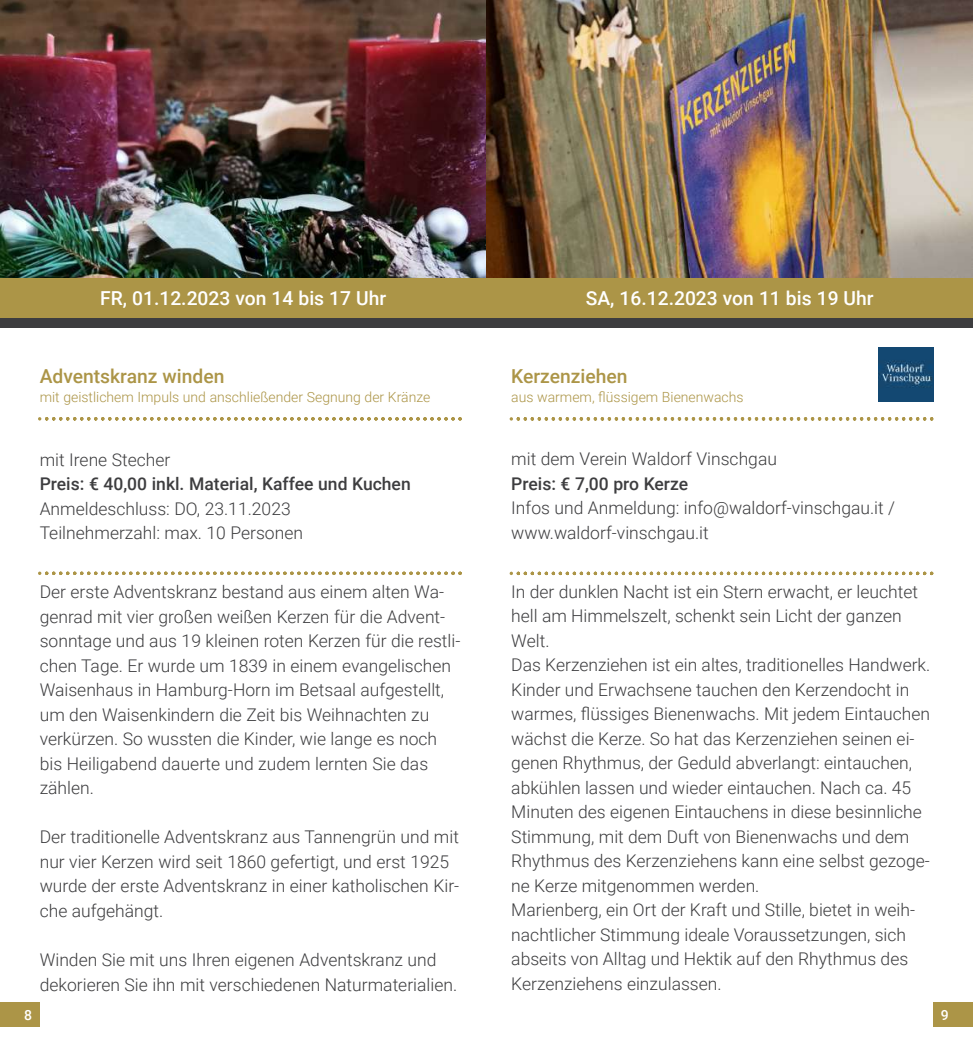
<style>
.page{position:relative;width:973px;height:1042px;background:#fff}
.page>*{position:absolute;margin:0;border:0;box-sizing:border-box;transform-origin:0 0}
.t1{font:500 19.25px "Roboto";color:#fff}
.t2{font:500 19.25px "Roboto";color:#ac9547}
.t3{font:300 17.5px/24.5px "Roboto";color:#3d3d3f}
.t4{font:500 17.5px "Roboto";color:#3d3d3f}
.t5{font:300 14px "Roboto";color:#ac9547}
.t6{font:500 14px "Roboto";color:#fff}
</style>
<div class="page">
<img style="left:0;top:0;width:486px;height:278px">
<div style="left:486px;top:278px;width:486px;height:39px;background:#ac9547"></div>
<div style="left:0;top:278px;width:486px;height:39px;background:#ac9547"></div>
<div style="left:0;top:317px;width:486px;height:10px;background:#3d3d3f"></div>
<div style="left:486px;top:317px;width:486px;height:10px;background:#3d3d3f"></div>
<svg style="left:40px;top:571px;width:421px;height:4px"></svg>
<svg style="left:40px;top:417px;width:421px;height:3px"></svg>
<div style="left:0;top:1002px;width:40px;height:25px;background:#ac9547"></div>
<div style="left:933px;top:1002px;width:39px;height:25px;background:#ac9547"></div>
<svg style="left:511px;top:571px;width:422px;height:4px"></svg>
<svg style="left:511px;top:417px;width:422px;height:4px"></svg>
<img style="left:486px;top:0;width:486px;height:278px">
<img style="left:878px;top:347px;width:55px;height:55px">
<p class="t1" style="left:100px;top:290px;width:287px">FR, 01.12.2023 von 14 bis 17 Uhr</p>
<p class="t2" style="left:40px;top:368px;width:186px">Adventskranz winden</p>
<p class="t5" style="left:40px;top:391px;width:392px">mit geistlichem Impuls und anschließender Segnung der Kränze</p>
<p class="t3" style="left:40px;top:449px;width:132px">mit Irene Stecher</p>
<p class="t4" style="left:40px;top:477px;width:372px">Preis: € 40,00 inkl. Material, Kaffee und Kuchen</p>
<p class="t3" style="left:40px;top:498px;width:265px">Anmeldeschluss: DO, 23.11.2023<br>Teilnehmerzahl: max. 10 Personen</p>
<p class="t3" style="left:40px;top:582px;width:422px">Der erste Adventskranz bestand aus einem alten Wa‐ genrad mit vier großen weißen Kerzen für die Advent‐ sonntage und aus 19 kleinen roten Kerzen für die restli‐ chen Tage. Er wurde um 1839 in einem evangelischen Waisenhaus in Hamburg-Horn im Betsaal aufgestellt, um den Waisenkindern die Zeit bis Weihnachten zu verkürzen. So wussten die Kinder, wie lange es noch bis Heiligabend dauerte und zudem lernten Sie das zählen.</p>
<p class="t3" style="left:40px;top:827px;width:421px">Der traditionelle Adventskranz aus Tannengrün und mit nur vier Kerzen wird seit 1860 gefertigt, und erst 1925 wurde der erste Adventskranz in einer katholischen Kir‐ che aufgehängt.</p>
<p class="t3" style="left:40px;top:949px;width:419px">Winden Sie mit uns Ihren eigenen Adventskranz und dekorieren Sie ihn mit verschiedenen Naturmaterialien.</p>
<p class="t1" style="left:585px;top:290px;width:289px">SA, 16.12.2023 von 11 bis 19 Uhr</p>
<p class="t2" style="left:511px;top:368px;width:118px">Kerzenziehen</p>
<p class="t5" style="left:511px;top:391px;width:234px">aus warmem, flüssigem Bienenwachs</p>
<p class="t3" style="left:511px;top:448px;width:267px">mit dem Verein Waldorf Vinschgau</p>
<p class="t4" style="left:511px;top:476px;width:178px">Preis: € 7,00 pro Kerze</p>
<p class="t3" style="left:511px;top:497px;width:385px">Infos und Anmeldung: info@waldorf-vinschgau.it / www.waldorf-vinschgau.it</p>
<p class="t3" style="left:511px;top:581px;width:420px">In der dunklen Nacht ist ein Stern erwacht, er leuchtet hell am Himmelszelt, schenkt sein Licht der ganzen Welt.<br>Das Kerzenziehen ist ein altes, traditionelles Handwerk.<br>Kinder und Erwachsene tauchen den Kerzendocht in warmes, flüssiges Bienenwachs. Mit jedem Eintauchen wächst die Kerze. So hat das Kerzenziehen seinen ei‐ genen Rhythmus, der Geduld abverlangt: eintauchen, abkühlen lassen und wieder eintauchen. Nach ca. 45<br>Minuten des eigenen Eintauchens in diese besinnliche Stimmung, mit dem Duft von Bienenwachs und dem Rhythmus des Kerzenziehens kann eine selbst gezoge‐ ne Kerze mitgenommen werden.<br>Marienberg, ein Ort der Kraft und Stille, bietet in weih‐ nachtlicher Stimmung ideale Voraussetzungen, sich abseits von Alltag und Hektik auf den Rhythmus des Kerzenziehens einzulassen.</p>
<p class="t6" style="left:24px;top:1009px;width:9px">8</p>
<p class="t6" style="left:940px;top:1009px;width:9px">9</p>
</div>
